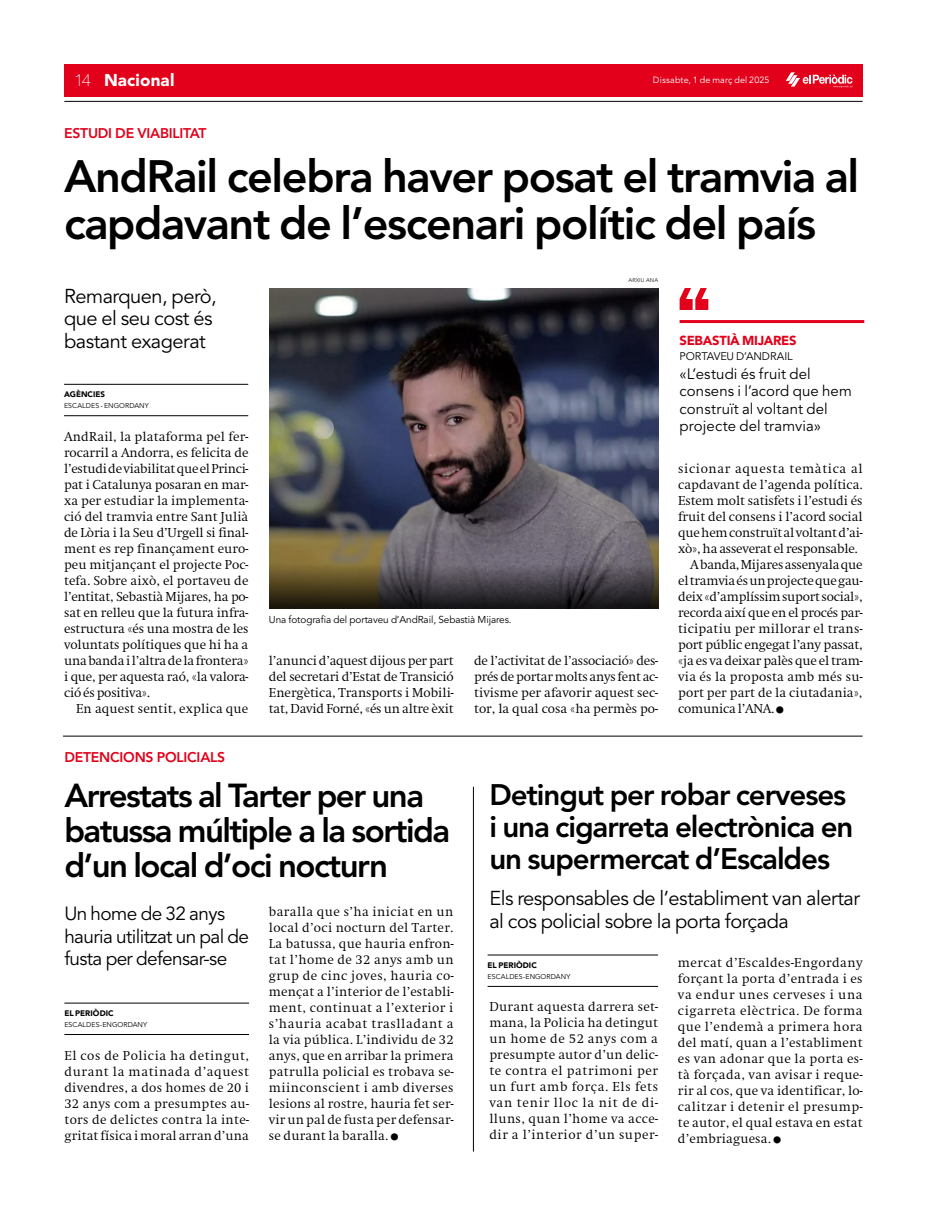
<style>
.page{position:relative;width:927px;height:1220px;background:#fff}
.page>*{position:absolute;margin:0;border:0;box-sizing:border-box;transform-origin:0 0}
.t1{font:800 45px/47px "Avenir LT Std";letter-spacing:-.03em;color:#000}
.t2{font:800 33px/35px "Avenir LT Std";letter-spacing:-.045em;color:#000}
.t3{font:800 29.5px/32px "Avenir LT Std";letter-spacing:-.035em;color:#000}
.t4{font:20px/22.5px "Avenir LT Std";letter-spacing:-.025em;color:#000}
.t5{font:19px/22.5px "Avenir LT Std";letter-spacing:-.03em;color:#000}
.t6{font:900 17px "Avenir LT Std";letter-spacing:.01em;color:#fff}
.t7{font:15px/17.5px "Avenir LT Std";letter-spacing:.005em;color:#000}
.t8{font:800 14px "Avenir LT Std";letter-spacing:-.015em;color:#e2001a}
.t9{font:900 13px "Avenir LT Std";letter-spacing:-.025em;color:#e2001a}
.t10{font:300 12.5px/16px "Swift ND Std";color:#000;text-align:justify}
.t11{font:300 12.5px "Swift ND Std";letter-spacing:-.02em;color:#000}
.t12{font:300 12.5px "Swift ND Std";letter-spacing:.05em;color:#000}
.t13{font:300 12.5px "Swift ND Std";letter-spacing:.02em;color:#000}
.t14{font:11px "Avenir LT Std";letter-spacing:-.01em;color:#000}
.t15{font:10px "Avenir LT Std";letter-spacing:-.01em;color:#000}
.t16{font:9px "Avenir LT Std";letter-spacing:.015em;color:#fff}
.t17{font:900 8px "Avenir LT Std";letter-spacing:.005em;color:#000}
.t18{font:7px "Avenir LT Std";letter-spacing:.01em;color:#000}
.t19{font:300 5.5px "Avenir LT Std";letter-spacing:.015em;color:#000}
.s1{font-family:"Helvetica Neue LT Std";font-weight:100}
</style>
<div class="page">
<div style="left:64px;top:64px;width:798px;height:32px;background:#e2001a"></div>
<svg style="left:785px;top:72px;width:67px;height:16px"></svg>
<hr style="left:64px;top:101px;width:798px;height:1px;background:#000">
<hr style="left:63px;top:736px;width:799px;height:1px;background:#000">
<hr style="left:473px;top:787px;width:1px;height:364px;background:#000">
<hr style="left:64px;top:1003px;width:185px;height:1px;background:#000">
<hr style="left:64px;top:1034px;width:185px;height:1px;background:#000">
<hr style="left:487px;top:955px;width:171px;height:1px;background:#000">
<hr style="left:487px;top:986px;width:171px;height:1px;background:#000">
<hr style="left:64px;top:384px;width:184px;height:1px;background:#000">
<hr style="left:64px;top:415px;width:184px;height:1px;background:#000">
<img style="left:269px;top:288px;width:389px;height:320px">
<hr style="left:679px;top:320px;width:185px;height:3px;background:#e2001a">
<svg style="left:679px;top:288px;width:29px;height:22px"></svg>
<p class="t6" style="left:74px;top:70px;width:102px"><span class="s1">14</span> NACIONAL</p>
<p class="t16" style="left:653px;top:75px;width:118px">Dissabte, 1 de març del 2025</p>
<p class="t8" style="left:64px;top:125px;width:57px">estudi de</p>
<p class="t8" style="left:137px;top:125px;width:50px">viabilitat</p>
<p class="t1" style="left:64px;top:153px;width:796px">AndRail celebra haver posat el tramvia al capdavant de l’escenari polític del país</p>
<p class="t4" style="left:64px;top:285px;width:154px">Remarquen, però, que el seu cost és bastant exagerat</p>
<p class="t17" style="left:64px;top:390px;width:20px">AGÈNCIE</p>
<p class="t17" style="left:101px;top:390px;width:6px">S</p>
<p class="t18" style="left:64px;top:402px;width:6px">escaldes</p>
<p class="t18" style="left:100px;top:402px;width:5px">- engordany</p>
<p class="t10" style="left:64px;top:429px;width:186px">AndRail, la plataforma pel fer-</p>
<p class="t10" style="left:64px;top:445px;width:186px">rocarril a Andorra, es felicita de</p>
<p class="t11" style="left:64px;top:461px;width:186px">l’estudi de viabilitat que el Princi-</p>
<p class="t10" style="left:64px;top:477px;width:186px">pat i Catalunya posaran en mar-</p>
<p class="t10" style="left:64px;top:493px;width:186px">xa per estudiar la implementa-</p>
<p class="t10" style="left:64px;top:509px;width:186px">ció del tramvia entre Sant Julià</p>
<p class="t10" style="left:64px;top:525px;width:186px">de Lòria i la Seu d’Urgell si final-</p>
<p class="t10" style="left:64px;top:541px;width:186px">ment es rep finançament euro-</p>
<p class="t10" style="left:64px;top:557px;width:186px">peu mitjançant el projecte Poc-</p>
<p class="t10" style="left:64px;top:573px;width:186px">tefa. Sobre això, el portaveu de</p>
<p class="t11" style="left:64px;top:589px;width:186px">l’entitat, Sebastià Mijares, ha po-</p>
<p class="t10" style="left:64px;top:605px;width:186px">sat en relleu que la futura infra-</p>
<p class="t10" style="left:64px;top:621px;width:186px">estructura «és una mostra de les</p>
<p class="t10" style="left:64px;top:637px;width:186px">voluntats polítiques que hi ha a</p>
<p class="t11" style="left:64px;top:653px;width:186px">una banda i l’altra de la frontera»</p>
<p class="t11" style="left:64px;top:669px;width:186px">i que, per aquesta raó, «la valora-</p>
<p class="t11" style="left:64px;top:685px;width:87px">ció és positiva».</p>
<p class="t10" style="left:76px;top:701px;width:174px">En aquest sentit, explica que</p>
<p class="t8" style="left:64px;top:749px;width:10px">dete</p>
<p class="t8" style="left:99px;top:749px;width:127px">ncions policials</p>
<p class="t19" style="left:628px;top:277px;width:31px">ARXIU ANA</p>
<p class="t15" style="left:269px;top:613px;width:244px">Una fotografia del portaveu d’AndRail, Sebastià Mijares.</p>
<p class="t10" style="left:269px;top:653px;width:186px">l’anunci d’aquest dijous per part del secretari d’Estat de Transició Energètica, Transports i Mobili&shy;tat, David Forné, «és un altre èxit</p>
<p class="t10" style="left:474px;top:653px;width:185px">de l’activitat de l’associació» des&shy;prés de portar molts anys fent ac&shy;tivisme per afavorir aquest sec&shy;tor, la qual cosa «ha permès po-</p>
<p class="t9" style="left:679px;top:333px;width:118px">SEBASTIÀ MIJARE S</p>
<p class="t7" style="left:679px;top:365px;width:174px">«L’estudi és fruit del consens i l’acord que hem construït al voltant del projecte del tramvia»</p>
<p class="t14" style="left:679px;top:350px;width:69px">por taveu d’andra</p>
<p class="t14" style="left:784px;top:350px;width:7px">il</p>
<p class="t12" style="left:678px;top:461px;width:186px">sicionar aquesta temàtica al</p>
<p class="t10" style="left:678px;top:477px;width:186px">capdavant de l’agenda política.</p>
<p class="t10" style="left:678px;top:493px;width:186px">Estem molt satisfets i l’estudi és</p>
<p class="t10" style="left:678px;top:509px;width:186px">fruit del consens i l’acord social</p>
<p class="t11" style="left:678px;top:525px;width:186px">que hem construït al voltant d’ai-</p>
<p class="t11" style="left:678px;top:541px;width:181px">xò», ha asseverat el responsable.</p>
<p class="t11" style="left:690px;top:557px;width:174px">A banda, Mijares assenyala que</p>
<p class="t11" style="left:678px;top:573px;width:186px">el tramvia és un projecte que gau-</p>
<p class="t11" style="left:678px;top:589px;width:186px">deix «d’amplíssim suport social»,</p>
<p class="t11" style="left:678px;top:605px;width:186px">recorda així que en el procés par-</p>
<p class="t10" style="left:678px;top:621px;width:186px">ticipatiu per millorar el trans-</p>
<p class="t11" style="left:678px;top:637px;width:186px">port públic engegat l’any passat,</p>
<p class="t11" style="left:678px;top:653px;width:186px">«ja es va deixar palès que el tram-</p>
<p class="t13" style="left:678px;top:669px;width:186px">via és la proposta amb més su-</p>
<p class="t10" style="left:678px;top:685px;width:186px">port per part de la ciutadania»,</p>
<p class="t11" style="left:678px;top:701px;width:98px">comunica l’ANA.</p>
<p class="t2" style="left:64px;top:778px;width:387px">Arrestats al Tarter per una batussa múltiple a la sortida d’un local d’oci nocturn</p>
<p class="t3" style="left:489px;top:779px;width:366px">Detingut per robar cerveses i una cigarreta electrònica en un supermercat d’Escaldes</p>
<p class="t5" style="left:64px;top:903px;width:186px">Un home de 32 anys hauria utilitzat un pal de fusta per defensar-se</p>
<p class="t4" style="left:489px;top:887px;width:372px">Els responsables de l’establiment van alertar al cos policial sobre la porta forçada</p>
<p class="t10" style="left:269px;top:903px;width:186px">baralla que s’ha iniciat en un local d’oci nocturn del Tarter.<br>La batussa, que hauria enfron&shy;tat l’home de 32 anys amb un grup de cinc joves, hauria co&shy;mençat a l’interior de l’establi&shy;ment, continuat a l’exterior i s’hauria acabat traslladant a la via pública. L’individu de 32 anys, que en arribar la primera patrulla policial es trobava se&shy;miinconscient i amb diverses lesions al rostre, hauria fet ser&shy;vir un pal de fusta per defensar&shy;se durant la baralla.</p>
<p class="t10" style="left:678px;top:954px;width:186px">mercat d’Escaldes-Engordany forçant la porta d’entrada i es va endur unes cerveses i una cigarreta elèctrica. De forma que l’endemà a primera hora del matí, quan a l’establiment es van adonar que la porta es&shy;tà forçada, van avisar i reque&shy;rir al cos, que va identificar, lo&shy;calitzar i detenir el presump&shy;te autor, el qual estava en estat d’embriaguesa.</p>
<p class="t17" style="left:487px;top:960px;width:51px">EL PERIÒDIC</p>
<p class="t18" style="left:487px;top:972px;width:84px">ESCALDES-ENGORDANY</p>
<p class="t10" style="left:489px;top:999px;width:170px">Durant aquesta darrera set&shy;mana, la Policia ha detingut un home de 52 anys com a presumpte autor d’un delic&shy;te contra el patrimoni per un furt amb força. Els fets van tenir lloc la nit de di&shy;lluns, quan l’home va acce&shy;dir a l’interior d’un super-</p>
<p class="t17" style="left:64px;top:1008px;width:51px">EL PERIÒDIC</p>
<p class="t18" style="left:64px;top:1021px;width:84px">ESCALDES-ENGORDANY</p>
<p class="t10" style="left:64px;top:1047px;width:186px">El cos de Policia ha detingut, durant la matinada d’aquest divendres, a dos homes de 20 i 32 anys com a presumptes au&shy;tors de delictes contra la inte&shy;gritat física i moral arran d’una</p>
</div>
